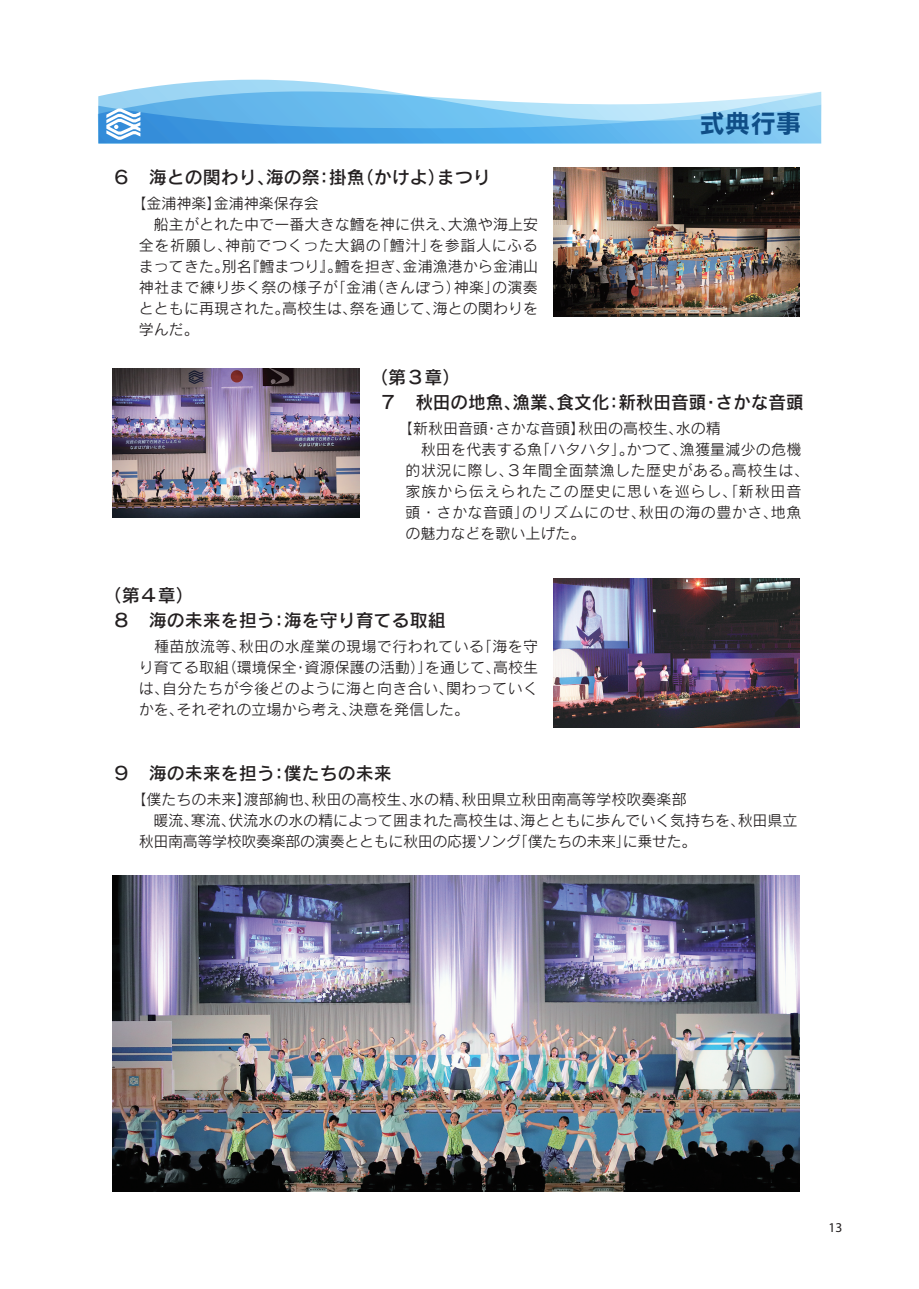
<style>
.page{position:relative;width:919px;height:1289px;background:#fff}
.page>*{position:absolute;margin:0;border:0;box-sizing:border-box;transform-origin:0 0}
.t1{font:25.5px "Rodin Pro B";color:#0f4e87}
.t2{font:18px "Rodin Pro DB";color:#231f20}
.t3{font:15px/21px "Rodin Pro M";letter-spacing:.005em;color:#231f20}
.t4{font:15px/21px "Rodin Pro M";letter-spacing:.035em;color:#231f20}
.t5{font:15px "Rodin Pro M";letter-spacing:-.02em;color:#231f20}
.t6{font:13.5px "Myriad Pro";color:#231f20}
</style>
<div class="page">
<img style="left:113px;top:875px;width:686px;height:316px">
<img style="left:553px;top:168px;width:246px;height:149px">
<img style="left:113px;top:368px;width:246px;height:149px">
<img style="left:553px;top:578px;width:246px;height:149px">
<svg style="left:98px;top:80px;width:723px;height:63px"></svg>
<p class="t2" style="left:113px;top:165px;width:379px">６　海との関わり、海の祭：掛魚（かけよ）まつり</p>
<p class="t3" style="left:139px;top:192px;width:401px;text-indent:-8px">【金浦神楽】金浦神楽保存会<br>　船主がとれた中で一番大きな鱈を神に供え、大漁や海上安全を祈願し、神前でつくった大鍋の「鱈汁」を参詣人にふるまってきた。別名『鱈まつり』。鱈を担ぎ、金浦漁港から金浦山神社まで練り歩く祭の様子が「金浦（きんぽう）神楽」の演奏とともに再現された。高校生は、祭を通じて、海との関わりを学んだ。</p>
<p class="t2" style="left:370px;top:365px;width:92px">（第３章）</p>
<h1 class="t1" style="left:699px;top:106px;width:103px">式典行事</h1>
<p class="t2" style="left:104px;top:583px;width:91px">（第４章）</p>
<p class="t2" style="left:379px;top:391px;width:426px">７　秋田の地魚、漁業、食文化：新秋田音頭・さかな音頭</p>
<p class="t4" style="left:405px;top:418px;width:405px;text-indent:-8px">【新秋田音頭・さかな音頭】秋田の高校生、水の精<br>　秋田を代表する魚「ハタハタ」。かつて、漁獲量減少の危機的状況に際し、３年間全面禁漁した歴史がある。高校生は、家族から伝えられたこの歴史に思いを巡らし、「新秋田音頭・さかな音頭」のリズムにのせ、秋田の海の豊かさ、地魚の魅力などを歌い上げた。</p>
<p class="t2" style="left:113px;top:609px;width:334px">８　海の未来を担う：海を守り育てる取組</p>
<p class="t3" style="left:139px;top:635px;width:401px;text-align:justify">　種苗放流等、秋田の水産業の現場で行われている「海を守り育てる取組（環境保全・資源保護の活動）」を通じて、高校生は、自分たちが今後どのように海と向き合い、関わっていくかを、それぞれの立場から考え、決意を発信した。</p>
<p class="t2" style="left:113px;top:761px;width:280px">９　海の未来を担う：僕たちの未来</p>
<p class="t3" style="left:131px;top:788px;width:557px">【僕たちの未来】渡部絢也、秋田の高校生、水の精、秋田県立秋田南高等学校吹奏楽部</p>
<p class="t3" style="left:153px;top:809px;width:645px">暖流、寒流、伏流水の水の精によって囲まれた高校生は、海とともに歩んでいく気持ちを、秋田県立</p>
<p class="t5" style="left:139px;top:831px;width:559px">秋田南高等学校吹奏楽部の演奏とともに秋田の応援ソング「僕たちの未来」に乗せた。</p>
<p class="t6" style="left:828px;top:1218px;width:15px">13</p>
</div>
